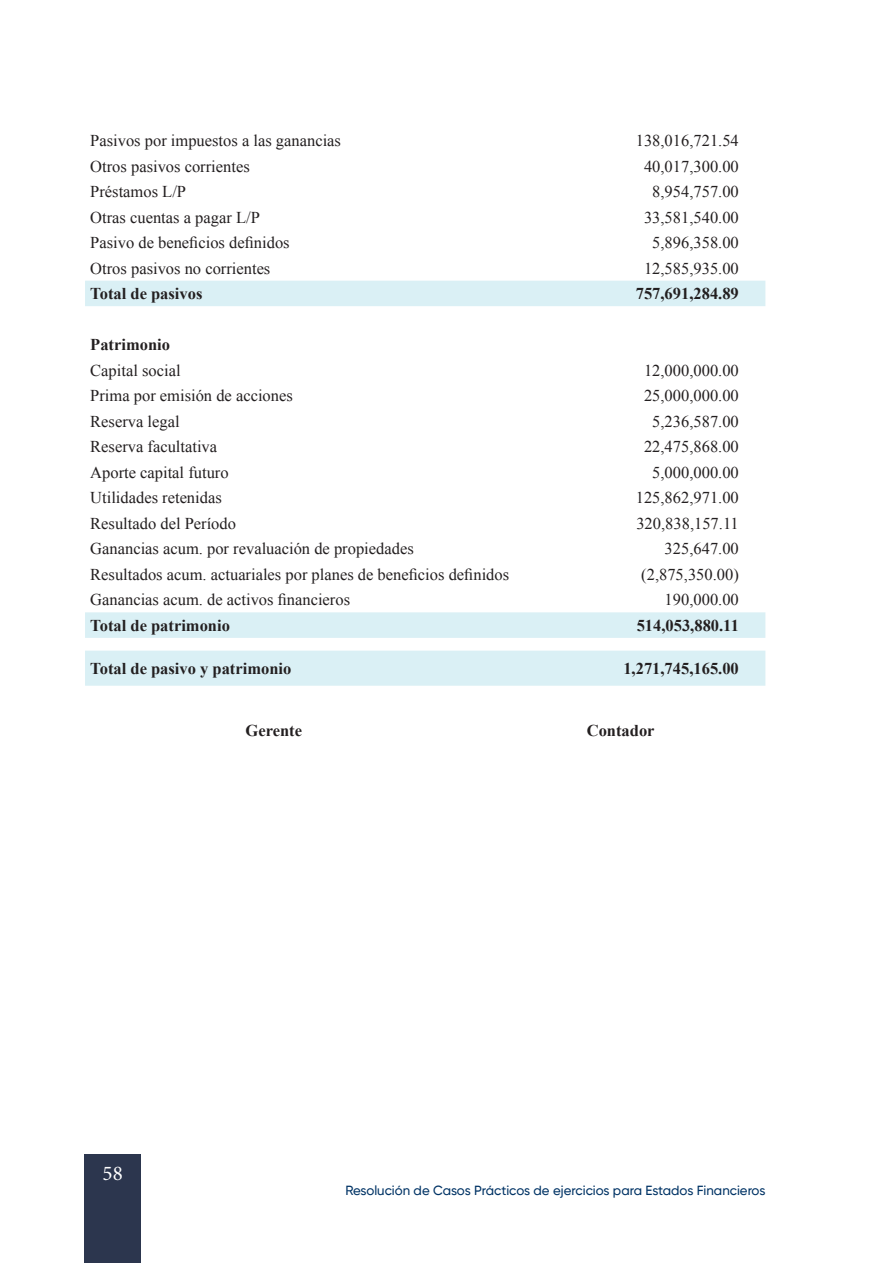
<style>
.page{position:relative;width:893px;height:1263px;background:#fff}
.page>*{position:absolute;margin:0;border:0;box-sizing:border-box;transform-origin:0 0}
.t1{font:21px "Minion Pro";color:#fff}
.t2{font:16.5px "Times New Roman";color:#231f20}
.t3{font:700 16.5px "Times New Roman";color:#231f20}
.t4{font:500 13.2px "Gilroy";color:#003365}
</style>
<div class="page">
<div style="left:84px;top:1154px;width:57px;height:109px;background:#2c364e"></div>
<svg style="left:85px;top:281px;width:680px;height:405px"></svg>
<p class="t2" style="left:90px;top:129px;width:252px">Pasivos por impuestos a las ganancias</p>
<p class="t2" style="left:636px;top:129px;width:105px">138,016,721.54</p>
<p class="t2" style="left:90px;top:155px;width:161px">Otros pasivos corrientes</p>
<p class="t2" style="left:644px;top:155px;width:96px">40,017,300.00</p>
<p class="t2" style="left:90px;top:180px;width:97px">Préstamos L/P</p>
<p class="t2" style="left:652px;top:180px;width:88px">8,954,757.00</p>
<p class="t2" style="left:90px;top:206px;width:171px">Otras cuentas a pagar L/P</p>
<p class="t2" style="left:644px;top:206px;width:96px">33,581,540.00</p>
<p class="t2" style="left:90px;top:231px;width:201px">Pasivo de beneficios definidos</p>
<p class="t2" style="left:652px;top:231px;width:88px">5,896,358.00</p>
<p class="t2" style="left:90px;top:257px;width:182px">Otros pasivos no corrientes</p>
<p class="t2" style="left:644px;top:257px;width:96px">12,585,935.00</p>
<p class="t3" style="left:90px;top:282px;width:114px">Total de pasivos</p>
<p class="t3" style="left:636px;top:282px;width:105px">757,691,284.89</p>
<p class="t3" style="left:90px;top:333px;width:81px">Patrimonio</p>
<p class="t2" style="left:90px;top:359px;width:92px">Capital social</p>
<p class="t2" style="left:644px;top:359px;width:96px">12,000,000.00</p>
<p class="t2" style="left:90px;top:385px;width:204px">Prima por emisión de acciones</p>
<p class="t2" style="left:644px;top:385px;width:96px">25,000,000.00</p>
<p class="t2" style="left:90px;top:410px;width:91px">Reserva legal</p>
<p class="t2" style="left:652px;top:410px;width:88px">5,236,587.00</p>
<p class="t2" style="left:90px;top:436px;width:128px">Reserva facultativa</p>
<p class="t2" style="left:644px;top:436px;width:96px">22,475,868.00</p>
<p class="t2" style="left:90px;top:461px;width:140px">Aporte capital futuro</p>
<p class="t2" style="left:652px;top:461px;width:88px">5,000,000.00</p>
<p class="t2" style="left:90px;top:487px;width:133px">Utilidades retenidas</p>
<p class="t2" style="left:636px;top:487px;width:105px">125,862,971.00</p>
<p class="t2" style="left:90px;top:512px;width:147px">Resultado del Período</p>
<p class="t2" style="left:636px;top:512px;width:104px">320,838,157.11</p>
<p class="t2" style="left:90px;top:538px;width:325px">Ganancias acum. por revaluación de propiedades</p>
<p class="t2" style="left:665px;top:538px;width:76px">325,647.00</p>
<p class="t2" style="left:90px;top:563px;width:420px">Resultados acum. actuariales por planes de beneficios definidos</p>
<p class="t2" style="left:641px;top:563px;width:99px">(2,875,350.00)</p>
<p class="t2" style="left:90px;top:589px;width:261px">Ganancias acum. de activos financieros</p>
<p class="t2" style="left:665px;top:589px;width:76px">190,000.00</p>
<p class="t3" style="left:90px;top:614px;width:141px">Total de patrimonio</p>
<p class="t3" style="left:637px;top:614px;width:104px">514,053,880.11</p>
<p class="t3" style="left:90px;top:657px;width:203px">Total de pasivo y patrimonio</p>
<p class="t3" style="left:623px;top:657px;width:117px">1,271,745,165.00</p>
<p class="t3" style="left:246px;top:719px;width:58px">Gerente</p>
<p class="t3" style="left:587px;top:719px;width:69px">Contador</p>
<p class="t1" style="left:103px;top:1159px;width:22px">58</p>
<p class="t4" style="left:345px;top:1182px;width:422px">Resolución de Casos Prácticos de ejercicios para Estados Financieros</p>
</div>
